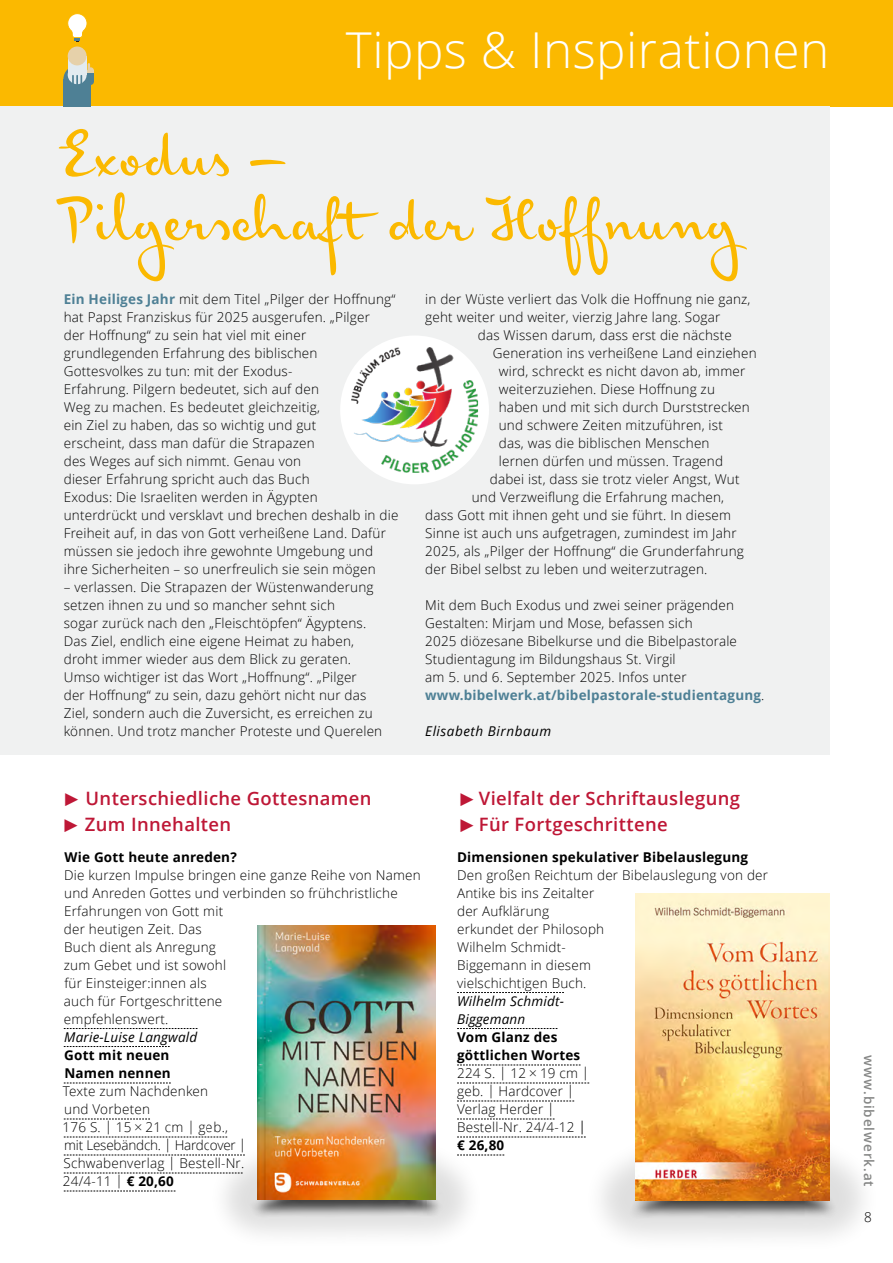
<style>
.page{position:relative;width:893px;height:1263px;background:#fff}
.page>*{position:absolute;margin:0;border:0;box-sizing:border-box;transform-origin:0 0}
.Artikel-HL{font:79.5px/64.5px "Josef K Paneuropean";color:#fbb900}
.Dachzeile{font:300 49.5px "Open Sans";letter-spacing:.01em;color:#fff}
.t1{font:600 18.45px "Open Sans";letter-spacing:.02em;color:#be1736}
.copy{font:300 13.5px/18px "Open Sans";letter-spacing:.015em;color:#000}
.facts{font:300 13.5px "Open Sans";letter-spacing:.015em;color:#000}
.Headline{font:700 13.5px "Open Sans";letter-spacing:.015em;color:#000}
.Titel{font:700 13.5px/18px "Open Sans";letter-spacing:.015em;color:#000}
.Autor{font:italic 13.5px/18px "Open Sans";letter-spacing:.015em;color:#000}
.Untertitel{font:300 13.5px/18px "Open Sans";letter-spacing:.015em;color:#000}
.facts-2{font:300 13.5px "Open Sans";letter-spacing:-.015em;color:#000}
.Artikel-Copy_kursiv_danach{font:italic 13.5px "Open Sans";letter-spacing:.04em;color:#000}
.t2{font:600 13.5px "Open Sans";letter-spacing:.065em;color:#868786}
.facts-3{font:700 13.5px "Open Sans";color:#000}
.s1{font-weight:700;color:#4e8095}
.s2{font-family:"The Sans C4 s";font-weight:300}
.s3{font-weight:700}
</style>
<div class="page">
<svg style="left:64px;top:1028px;width:133px;height:1px"></svg>
<svg style="left:64px;top:1046px;width:106px;height:1px"></svg>
<svg style="left:64px;top:1083px;width:107px;height:1px"></svg>
<div style="left:0;top:0;width:893px;height:106px;background:#fbb900"></div>
<div style="left:0;top:106px;width:829px;height:648px;background:#f0f1f1"></div>
<div style="left:63px;top:79px;width:28px;height:27px;background:#4e8095"></div>
<div style="left:63px;top:65px;width:28px;height:28px;background:#4e8095;border-radius:50%"></div>
<div style="left:68px;top:56px;width:19px;height:19px;background:#e2ebf0"></div>
<div style="left:68px;top:65px;width:19px;height:19px;background:#e2ebf0;border-radius:50%"></div>
<svg style="left:72px;top:75px;width:10px;height:10px"></svg>
<div style="left:68px;top:47px;width:19px;height:18px;background:#e6d1aa;border-radius:50%"></div>
<svg style="left:88px;top:63px;width:6px;height:22px"></svg>
<svg style="left:67px;top:13px;width:20px;height:29px"></svg>
<svg style="left:457px;top:992px;width:107px;height:1px"></svg>
<svg style="left:457px;top:1028px;width:100px;height:1px"></svg>
<svg style="left:457px;top:1065px;width:123px;height:1px"></svg>
<svg style="left:457px;top:1083px;width:132px;height:1px"></svg>
<svg style="left:601px;top:1095px;width:262px;height:142px"></svg>
<img style="left:636px;top:894px;width:193px;height:306px">
<svg style="left:64px;top:1101px;width:522px;height:133px"></svg>
<img style="left:257px;top:925px;width:179px;height:274px">
<div style="left:340px;top:335px;width:149px;height:149px;background:#fff;border-radius:50%"></div>
<img style="left:351px;top:347px;width:127px;height:126px">
<p class="Dachzeile" style="left:346px;top:16px;width:485px">Tipps &amp; Inspirationen</p>
<p class="Artikel-HL" style="left:59px;top:115px;width:678px">Exodus –<br>Pilgerschaft der Hoffnung</p>
<p class="copy" style="left:64px;top:290px;width:336px"><span class="s1">Ein Heiliges Jahr</span> mit dem Titel „Pilger der Hoffnung“ hat Papst Franziskus für 2025 ausgerufen. „Pilger<br>der Hoffnung“ zu sein hat viel mit einer grundlegenden Erfahrung des biblischen Gottesvolkes zu tun: mit der Exodus-<br>Erfahrung. Pilgern bedeutet, sich auf den<br>Weg zu machen. Es bedeutet gleichzeitig,<br>ein Ziel zu haben, das so wichtig und gut<br>erscheint, dass man dafür die Strapazen<br>des Weges auf sich nimmt. Genau von<br>dieser Erfahrung spricht auch das Buch<br>Exodus: Die Israeliten werden in Ägypten<br>unterdrückt und versklavt und brechen deshalb in die Freiheit auf, in das von Gott verheißene Land. Dafür müssen sie jedoch ihre gewohnte Umgebung und ihre Sicherheiten – so unerfreulich sie sein mögen</p>
<p class="copy" style="left:64px;top:578px;width:311px">– verlassen. Die Strapazen der Wüstenwanderung setzen ihnen zu und so mancher sehnt sich<br>sogar zurück nach den „Fleischtöpfen“ Ägyptens.<br>Das Ziel, endlich eine eigene Heimat zu haben, droht immer wieder aus dem Blick zu geraten.</p>
<p class="copy" style="left:64px;top:668px;width:320px">Umso wichtiger ist das Wort „Hoffnung“. „Pilger<br>der Hoffnung“ zu sein, dazu gehört nicht nur das Ziel, sondern auch die Zuversicht, es erreichen zu können. Und trotz mancher Proteste und Querelen</p>
<p class="copy" style="left:425px;top:290px;width:327px">in der Wüste verliert das Volk die Hoffnung nie ganz,</p>
<p class="copy" style="left:425px;top:308px;width:297px">geht weiter und weiter, vierzig Jahre lang. Sogar</p>
<p class="copy" style="left:478px;top:326px;width:255px">das Wissen darum, dass erst die nächste</p>
<p class="copy" style="left:493px;top:344px;width:265px">Generation ins verheißene Land einziehen</p>
<p class="copy" style="left:499px;top:362px;width:248px">wird, schreckt es nicht davon ab, immer</p>
<p class="copy" style="left:499px;top:380px;width:218px">weiterzuziehen. Diese Hoffnung zu</p>
<p class="copy" style="left:499px;top:398px;width:252px">haben und mit sich durch Durststrecken</p>
<p class="copy" style="left:499px;top:416px;width:226px">und schwere Zeiten mitzuführen, ist</p>
<p class="copy" style="left:499px;top:434px;width:212px">das, was die biblischen Menschen</p>
<p class="copy" style="left:499px;top:452px;width:226px">lernen dürfen und müssen. Tragend</p>
<p class="copy" style="left:490px;top:470px;width:251px">dabei ist, dass sie trotz vieler Angst, Wut</p>
<p class="copy" style="left:472px;top:488px;width:254px">und Verzweiflung die Erfahrung machen,</p>
<p class="copy" style="left:425px;top:506px;width:307px">dass Gott mit ihnen geht und sie führt. In diesem</p>
<p class="copy" style="left:425px;top:524px;width:313px">Sinne ist auch uns aufgetragen, zumindest im Jahr</p>
<p class="copy" style="left:425px;top:542px;width:320px">2025, als „Pilger der Hoffnung“ die Grunderfahrung</p>
<p class="copy" style="left:425px;top:560px;width:284px">der Bibel selbst zu leben und weiterzutragen.</p>
<p class="copy" style="left:425px;top:596px;width:341px">Mit dem Buch Exodus und zwei seiner prägenden Gestalten: Mirjam und Mose, befassen sich<br>2025 diözesane Bibelkurse und die Bibelpastorale Studientagung im Bildungshaus St. Virgil<br>am 5. und 6. September 2025. Infos unter <span class="s1">www.bibelwerk.at/bibelpastorale-studientagung</span>.</p>
<p class="Artikel-Copy_kursiv_danach" style="left:425px;top:722px;width:128px">Elisabeth Birnbaum</p>
<p class="t1" style="left:62px;top:785px;width:311px"><span class="s2">▶</span> Unterschiedliche Gottesnamen</p>
<p class="t1" style="left:61px;top:811px;width:171px"><span class="s2">▶</span> Zum Innehalten</p>
<p class="Headline" style="left:65px;top:848px;width:174px">Wie Gott heute anreden?</p>
<p class="copy" style="left:64px;top:866px;width:358px">Die kurzen Impulse bringen eine ganze Reihe von Namen und Anreden Gottes und verbinden so frühchristliche<br>Erfahrungen von Gott mit<br>der heutigen Zeit. Das<br>Buch dient als Anregung<br>zum Gebet und ist sowohl<br>für Einsteiger:innen als<br>auch für Fortgeschrittene<br>empfehlenswert.</p>
<p class="Autor" style="left:64px;top:1028px;width:135px">Marie-Luise Langwald</p>
<p class="Titel" style="left:64px;top:1046px;width:108px">Gott mit neuen<br>Namen nennen</p>
<p class="Untertitel" style="left:63px;top:1082px;width:147px">Texte zum Nachdenken und Vorbeten</p>
<p class="facts" style="left:63px;top:1118px;width:167px">176 S. | 15 × 21 cm | geb.,</p>
<p class="facts-2" style="left:64px;top:1136px;width:184px">mit Lesebändch. | Hardcover |</p>
<p class="facts" style="left:64px;top:1154px;width:182px">Schwabenverlag | Bestell-Nr.</p>
<p class="facts" style="left:63px;top:1172px;width:112px">24/4-11 | <span class="s3">€ 20,60</span></p>
<p class="t1" style="left:457px;top:785px;width:285px"><span class="s2">▶</span> Vielfalt der Schriftauslegung</p>
<p class="t1" style="left:457px;top:811px;width:212px"><span class="s2">▶</span> Für Fortgeschrittene</p>
<p class="Headline" style="left:457px;top:848px;width:292px">Dimensionen spekulativer Bibelauslegung</p>
<p class="copy" style="left:457px;top:866px;width:312px">Den großen Reichtum der Bibelauslegung von der<br>Antike bis ins Zeitalter<br>der Aufklärung<br>erkundet der Philosoph<br>Wilhelm Schmidt-<br>Biggemann in diesem<br>vielschichtigen Buch.</p>
<p class="Autor" style="left:457px;top:992px;width:108px">Wilhelm Schmidt-<br>Biggemann</p>
<p class="Titel" style="left:457px;top:1028px;width:125px">Vom Glanz des göttlichen Wortes</p>
<p class="facts" style="left:457px;top:1064px;width:134px">224 S. | 12 × 19 cm |</p>
<p class="facts" style="left:457px;top:1082px;width:119px">geb. | Hardcover |</p>
<p class="facts" style="left:457px;top:1100px;width:99px">Verlag Herder |</p>
<p class="facts" style="left:457px;top:1118px;width:130px">Bestell-Nr. 24/4-12 |</p>
<p class="facts-3" style="left:457px;top:1136px;width:49px">€ 26,80</p>
<p class="t2" style="left:878px;top:1055px;width:133px;rotate:90deg">www.bibelwerk.at</p>
<p class="copy" style="left:864px;top:1208px;width:9px">8</p>
</div>
